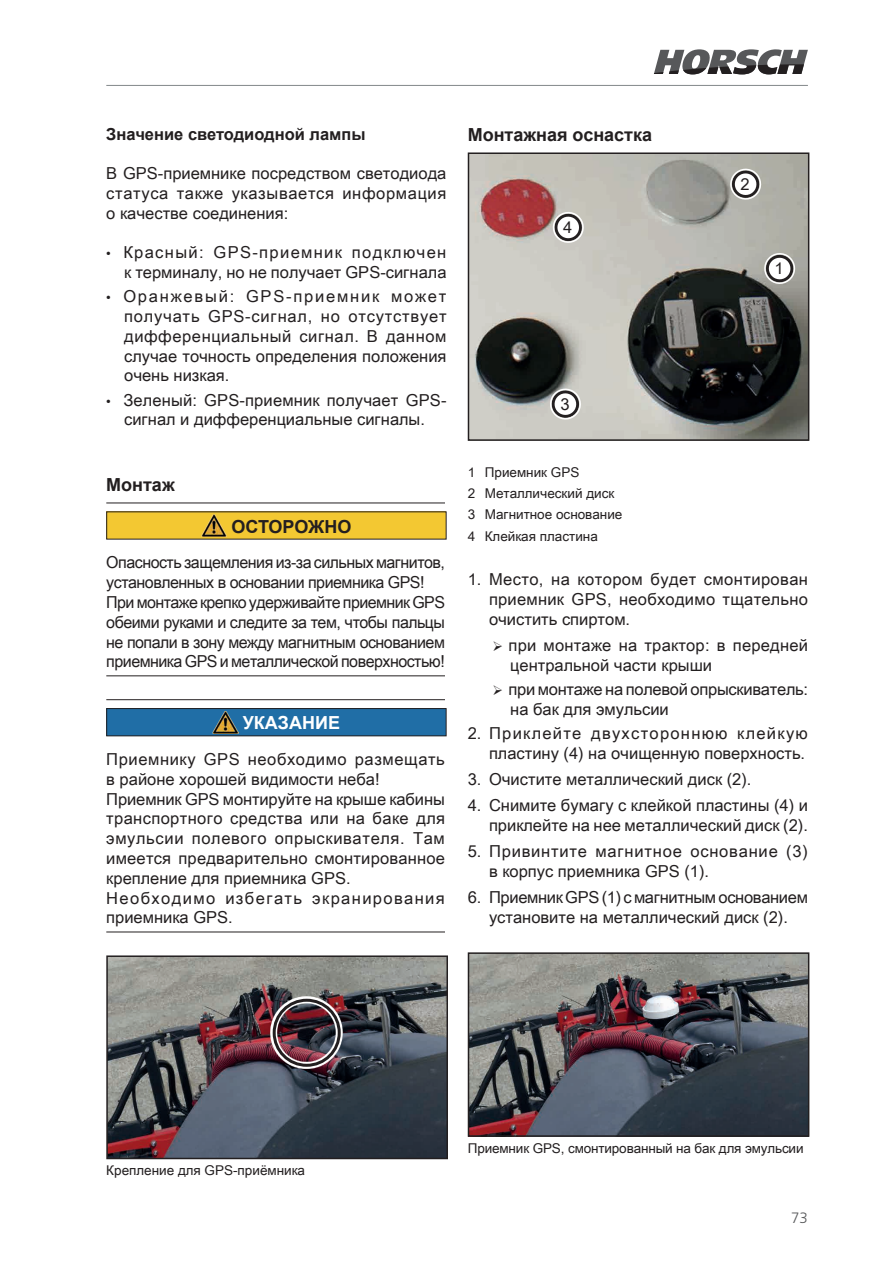
<style>
.page{position:relative;width:893px;height:1263px;background:#fff}
.page>*{position:absolute;margin:0;border:0;box-sizing:border-box;transform-origin:0 0}
.text3{font:700 18px "Arial";color:#231f20}
.t1{font:700 18px "Arial";color:#fff}
.text{font:16.5px/19.8px "Arial Unicode MS";color:#231f20;text-align:justify}
.text-2{font:16.5px/19.8px "Arial Unicode MS";letter-spacing:-.03em;color:#231f20}
.text-3{font:16.5px/19.8px "Arial Unicode MS";letter-spacing:-.02em;color:#231f20;text-align:center}
.text-4{font:16.5px/19.8px "Arial Unicode MS";letter-spacing:.04em;color:#231f20;text-align:right}
.text-5{font:16.5px/19.8px "Arial Unicode MS";letter-spacing:.045em;color:#231f20}
.text-6{font:700 16.5px "Arial";color:#231f20}
.Fließtext{font:300 15px "Frutiger LT Pro";color:#57585a}
.bild{font:13.5px "Arial Unicode MS";color:#231f20}
.s1{font-size:13.5px}
</style>
<div class="page">
<hr style="left:106px;top:85px;width:702px;height:1px;background:#83888a">
<svg style="left:654px;top:49px;width:154px;height:25px"></svg>
<hr style="left:106px;top:503px;width:339px;height:1px;background:#231f20">
<hr style="left:106px;top:675px;width:339px;height:1px;background:#231f20">
<div style="left:107px;top:512px;width:339px;height:27px;background:#f3c832"></div>
<img style="left:201px;top:514px;width:26px;height:22px">
<hr style="left:106px;top:699px;width:339px;height:1px;background:#231f20">
<hr style="left:106px;top:931px;width:339px;height:1px;background:#231f20">
<div style="left:107px;top:708px;width:339px;height:28px;background:#206ea6"></div>
<img style="left:213px;top:711px;width:25px;height:22px">
<div style="left:106px;top:708px;width:340px;height:28px;border:1px solid #231f20"></div>
<img style="left:109px;top:958px;width:336px;height:198px">
<div style="left:106px;top:955px;width:342px;height:204px;border:2px solid #231f20"></div>
<img style="left:271px;top:996px;width:72px;height:73px">
<div style="left:273px;top:999px;width:68px;height:68px;border:3px solid #231f20;border-radius:50%"></div>
<img style="left:471px;top:155px;width:335px;height:283px">
<div style="left:468px;top:152px;width:341px;height:289px;border:2px solid #231f20"></div>
<svg style="left:761px;top:252px;width:37px;height:35px"></svg>
<svg style="left:727px;top:167px;width:37px;height:36px"></svg>
<svg style="left:547px;top:387px;width:37px;height:36px"></svg>
<svg style="left:549px;top:211px;width:38px;height:35px"></svg>
<img style="left:471px;top:955px;width:335px;height:179px">
<div style="left:468px;top:952px;width:341px;height:185px;border:2px solid #231f20"></div>
<p class="text-6" style="left:106px;top:122px;width:261px">Значение светодиодной лампы</p>
<p class="text" style="left:106px;top:163px;width:342px">В GPS-приемнике посредством светодиода статуса также указывается информация о качестве соединения:</p>
<p class="text" style="left:106px;top:242px;width:342px;text-align:right"><span class="s1">•</span> Красный: GPS-приемник подключен к терминалу, но не получает GPS-сигнала</p>
<p class="text" style="left:124px;top:286px;width:324px;text-indent:-18px"><span class="s1">•</span> Оранжевый: GPS-приемник может получать GPS-сигнал, но отсутствует дифференциальный сигнал. В данном случае точность определения положения очень низкая.</p>
<p class="text" style="left:106px;top:389px;width:342px;text-align:center"><span class="s1">•</span> Зеленый: GPS-приемник получает GPS&shy;сигнал и дифференциальные сигналы.</p>
<p class="text3" style="left:106px;top:472px;width:70px">Монтаж</p>
<p class="text3" style="left:231px;top:514px;width:121px">ОСТОРОЖНО</p>
<p class="text-2" style="left:106px;top:552px;width:340px">Опасность защемления из-за сильных магнитов, установленных в основании приемника GPS!<br>При монтаже крепко удерживайте приемник GPS обеими руками и следите за тем, чтобы пальцы не попали в зону между магнитным основанием приемника GPS и металлической поверхностью!</p>
<p class="t1" style="left:243px;top:710px;width:99px">УКАЗАНИЕ</p>
<p class="text" style="left:106px;top:749px;width:340px;text-align:left">Приемнику GPS необходимо размещать в районе хорошей видимости неба!<br>Приемник GPS монтируйте на крыше кабины транспортного средства или на баке для эмульсии полевого опрыскивателя. Там имеется предварительно смонтированное крепление для приемника GPS.<br>Необходимо избегать экранирования приемника GPS.</p>
<p class="text3" style="left:468px;top:122px;width:186px">Монтажная оснастка</p>
<p class="text" style="left:563px;top:217px;width:11px">4</p>
<p class="text" style="left:560px;top:394px;width:11px">3</p>
<p class="text" style="left:741px;top:174px;width:11px">2</p>
<p class="text" style="left:775px;top:258px;width:11px">1</p>
<p class="bild" style="left:468px;top:462px;width:113px">1 Приемник GPS</p>
<p class="bild" style="left:468px;top:484px;width:148px">2 Металлический диск</p>
<p class="bild" style="left:468px;top:505px;width:156px">3 Магнитное основание</p>
<p class="bild" style="left:468px;top:526px;width:132px">4 Клейкая пластина</p>
<p class="text" style="left:489px;top:569px;width:321px;text-indent:-21px">1. Место, на котором будет смонтирован приемник GPS, необходимо тщательно очистить спиртом.</p>
<p class="text" style="left:509px;top:635px;width:301px">при монтаже на трактор: в передней центральной части крыши</p>
<p class="text" style="left:509px;top:679px;width:301px">при монтаже на полевой опрыскиватель: на бак для эмульсии</p>
<p class="text-4" style="left:468px;top:723px;width:342px">2. Приклейте двухстороннюю клейкую пластину (4) на очищенную поверхность.</p>
<p class="text" style="left:468px;top:769px;width:285px">3. Очистите металлический диск (2).</p>
<p class="text" style="left:468px;top:795px;width:342px;text-align:right">4. Снимите бумагу с клейкой пластины (4) и приклейте на нее металлический диск (2).</p>
<p class="text-5" style="left:489px;top:841px;width:321px;text-indent:-21px">5. Привинтите магнитное основание (3) в корпус приемника GPS (1).</p>
<p class="text-3" style="left:468px;top:887px;width:342px">6. Приемник GPS (1) с магнитным основанием установите на металлический диск (2).</p>
<p class="bild" style="left:106px;top:1161px;width:200px">Крепление для GPS-приёмника</p>
<p class="bild" style="left:468px;top:1138px;width:337px">Приемник GPS, смонтированный на бак для эмульсии</p>
<p class="Fließtext" style="left:791px;top:1209px;width:18px">73</p>
</div>
